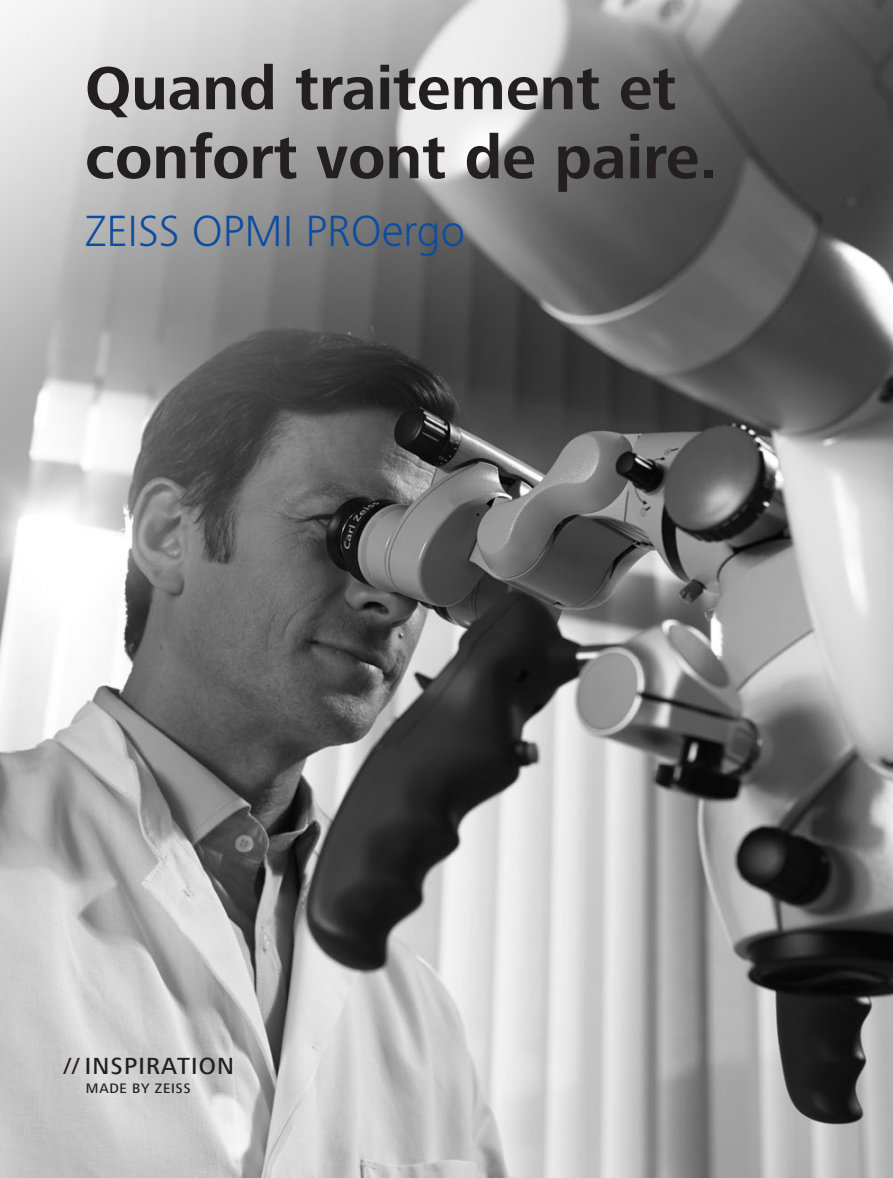
<style>
.page{position:relative;width:893px;height:1178px;background:#fff}
.page>*{position:absolute;margin:0;border:0;box-sizing:border-box;transform-origin:0 0}
.t1{font:700 63px/69px "ZEISS Frutiger Next W1 G";color:#231f20}
.t2{font:300 45px "ZEISS Frutiger Next W1 G";color:#0d4da1}
.t3{font:500 24px "ZEISS Frutiger Next W1 G";letter-spacing:.05em;color:#231f20}
.t4{font:500 14.1px "ZEISS Frutiger Next W1 G";letter-spacing:.05em;color:#231f20}
</style>
<div class="page">
<img style="left:0;top:0;width:893px;height:1178px">
<p class="t1" style="left:85px;top:56px;width:634px">Quand traitement et confort vont de paire.</p>
<p class="t2" style="left:85px;top:200px;width:382px">ZEISS OPMI PROergo</p>
<p class="t3" style="left:64px;top:1052px;width:172px">// INSPIRATION</p>
<p class="t4" style="left:86px;top:1080px;width:106px">MADE BY ZEISS</p>
</div>
